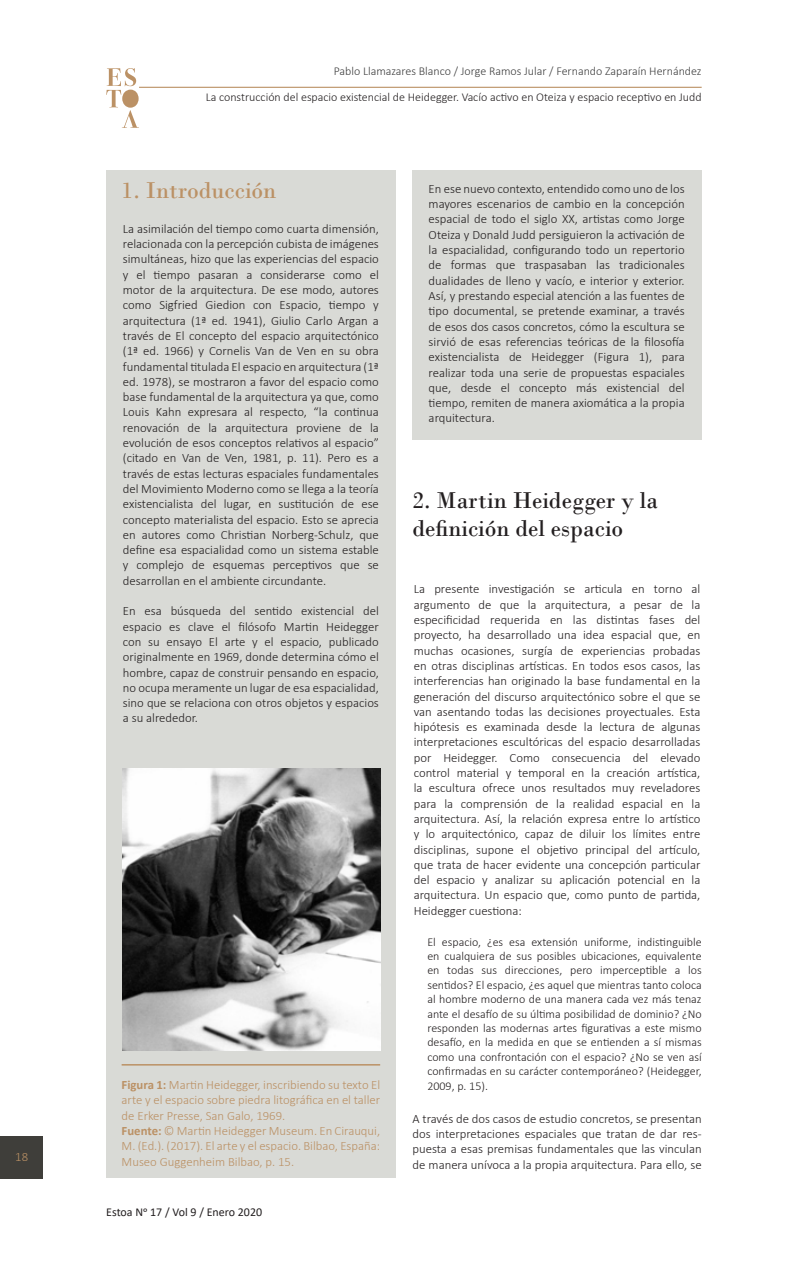
<style>
.page{position:relative;width:808px;height:1263px;background:#fff}
.page>*{position:absolute;margin:0;border:0;box-sizing:border-box;transform-origin:0 0}
.subtitulo{font:24px/28.8px "Bodoni";color:#231f20}
.t1{font:24px "Bodoni";color:#bb9165}
.parrafo{font:300 12.75px/15.3px "Calibri";color:#231f20;text-align:justify}
.parrafo-2{font:300 12.75px/15.3px "Calibri";color:#bb9165;text-align:justify}
.parrafo-3{font:300 12px/14.4px "Calibri";color:#231f20;text-align:justify}
.parrafo-4{font:300 12px "Calibri";color:#3e3e3e}
.t2{font:12px "Calibri";color:#231f20}
.s1{font-weight:700}
</style>
<div class="page">
<svg style="left:106px;top:68px;width:33px;height:60px"></svg>
<hr style="left:139px;top:87px;width:563px;height:1px;background:#bb9165">
<div style="left:0;top:1137px;width:43px;height:42px;background:#3f3e3a"></div>
<div style="left:106px;top:170px;width:289px;height:1008px;background:#d9dad6"></div>
<div style="left:412px;top:170px;width:290px;height:269px;background:#d9dad6"></div>
<img style="left:122px;top:768px;width:258px;height:282px">
<hr style="left:122px;top:1064px;width:258px;height:1px;background:#bb9165">
<p class="parrafo-2" style="left:15px;top:1149px;width:14px">18</p>
<p class="parrafo-4" style="left:334px;top:63px;width:369px">Pablo Llamazares Blanco / Jorge Ramos Jular / Fernando Zaparaín Hernández</p>
<p class="parrafo-3" style="left:206px;top:90px;width:497px">La construcción del espacio existencial de Heidegger. Vacío activo en Oteiza y espacio receptivo en Judd</p>
<p class="t1" style="left:122px;top:176px;width:156px">1. Introducción</p>
<p class="parrafo" style="left:123px;top:221px;width:257px">La asimilación del tiempo como cuarta dimensión, relacionada con la percepción cubista de imágenes simultáneas, hizo que las experiencias del espacio y el tiempo pasaran a considerarse como el motor de la arquitectura. De ese modo, autores como Sigfried Giedion con Espacio, tiempo y arquitectura (1ª ed. 1941), Giulio Carlo Argan a través de El concepto del espacio arquitectónico (1ª ed. 1966) y Cornelis Van de Ven en su obra fundamental titulada El espacio en arquitectura (1ª ed. 1978), se mostraron a favor del espacio como base fundamental de la arquitectura ya que, como Louis Kahn expresara al respecto, “la continua renovación de la arquitectura proviene de la evolución de esos conceptos relativos al espacio” (citado en Van de Ven, 1981, p. 11). Pero es a través de estas lecturas espaciales fundamentales del Movimiento Moderno como se llega a la teoría existencialista del lugar, en sustitución de ese concepto materialista del espacio. Esto se aprecia en autores como Christian Norberg-Schulz, que define esa espacialidad como un sistema estable y complejo de esquemas perceptivos que se desarrollan en el ambiente circundante.</p>
<p class="parrafo" style="left:123px;top:603px;width:258px">En esa búsqueda del sentido existencial del espacio es clave el filósofo Martin Heidegger con su ensayo El arte y el espacio, publicado originalmente en 1969, donde determina cómo el hombre, capaz de construir pensando en espacio, no ocupa meramente un lugar de esa espacialidad, sino que se relaciona con otros objetos y espacios a su alrededor.</p>
<p class="parrafo-2" style="left:122px;top:1077px;width:260px"><span class="s1">Figura 1:</span> Martin Heidegger, inscribiendo su texto El arte y el espacio sobre piedra litográfica en el taller de Erker Presse, San Galo, 1969.</p>
<p class="parrafo-2" style="left:122px;top:1123px;width:260px"><span class="s1">Fuente:</span> © Martin Heidegger Museum. En Cirauqui, M. (Ed.). (2017). El arte y el espacio. Bilbao, España:<br>Museo Guggenheim Bilbao, p. 15.</p>
<p class="t2" style="left:106px;top:1203px;width:157px">Estoa No 17 / Vol 9 / Enero 2020</p>
<p class="parrafo" style="left:429px;top:181px;width:257px">En ese nuevo contexto, entendido como uno de los mayores escenarios de cambio en la concepción espacial de todo el siglo XX, artistas como Jorge Oteiza y Donald Judd persiguieron la activación de la espacialidad, configurando todo un repertorio de formas que traspasaban las tradicionales dualidades de lleno y vacío, e interior y exterior.<br>Así, y prestando especial atención a las fuentes de tipo documental, se pretende examinar, a través de esos dos casos concretos, cómo la escultura se sirvió de esas referencias teóricas de la filosofía existencialista de Heidegger (Figura 1), para realizar toda una serie de propuestas espaciales que, desde el concepto más existencial del tiempo, remiten de manera axiomática a la propia arquitectura.</p>
<p class="subtitulo" style="left:412px;top:485px;width:247px">2. Martin Heidegger y la definición del espacio</p>
<p class="parrafo" style="left:414px;top:581px;width:288px">La presente investigación se articula en torno al argumento de que la arquitectura, a pesar de la especificidad requerida en las distintas fases del proyecto, ha desarrollado una idea espacial que, en muchas ocasiones, surgía de experiencias probadas en otras disciplinas artísticas. En todos esos casos, las interferencias han originado la base fundamental en la generación del discurso arquitectónico sobre el que se van asentando todas las decisiones proyectuales. Esta hipótesis es examinada desde la lectura de algunas interpretaciones escultóricas del espacio desarrolladas por Heidegger. Como consecuencia del elevado control material y temporal en la creación artística, la escultura ofrece unos resultados muy reveladores para la comprensión de la realidad espacial en la arquitectura. Así, la relación expresa entre lo artístico y lo arquitectónico, capaz de diluir los límites entre disciplinas, supone el objetivo principal del artículo, que trata de hacer evidente una concepción particular del espacio y analizar su aplicación potencial en la arquitectura. Un espacio que, como punto de partida, Heidegger cuestiona:</p>
<p class="parrafo-3" style="left:427px;top:934px;width:276px">El espacio, ¿es esa extensión uniforme, indistinguible en cualquiera de sus posibles ubicaciones, equivalente en todas sus direcciones, pero imperceptible a los sentidos? El espacio, ¿es aquel que mientras tanto coloca al hombre moderno de una manera cada vez más tenaz ante el desafío de su última posibilidad de dominio? ¿No responden las modernas artes figurativas a este mismo desafío, en la medida en que se entienden a sí mismas como una confrontación con el espacio? ¿No se ven así confirmadas en su carácter contemporáneo? (Heidegger, 2009, p. 15).</p>
<p class="parrafo" style="left:412px;top:1111px;width:291px">A través de dos casos de estudio concretos, se presentan dos interpretaciones espaciales que tratan de dar res&shy;puesta a esas premisas fundamentales que las vinculan de manera unívoca a la propia arquitectura. Para ello, se</p>
</div>
